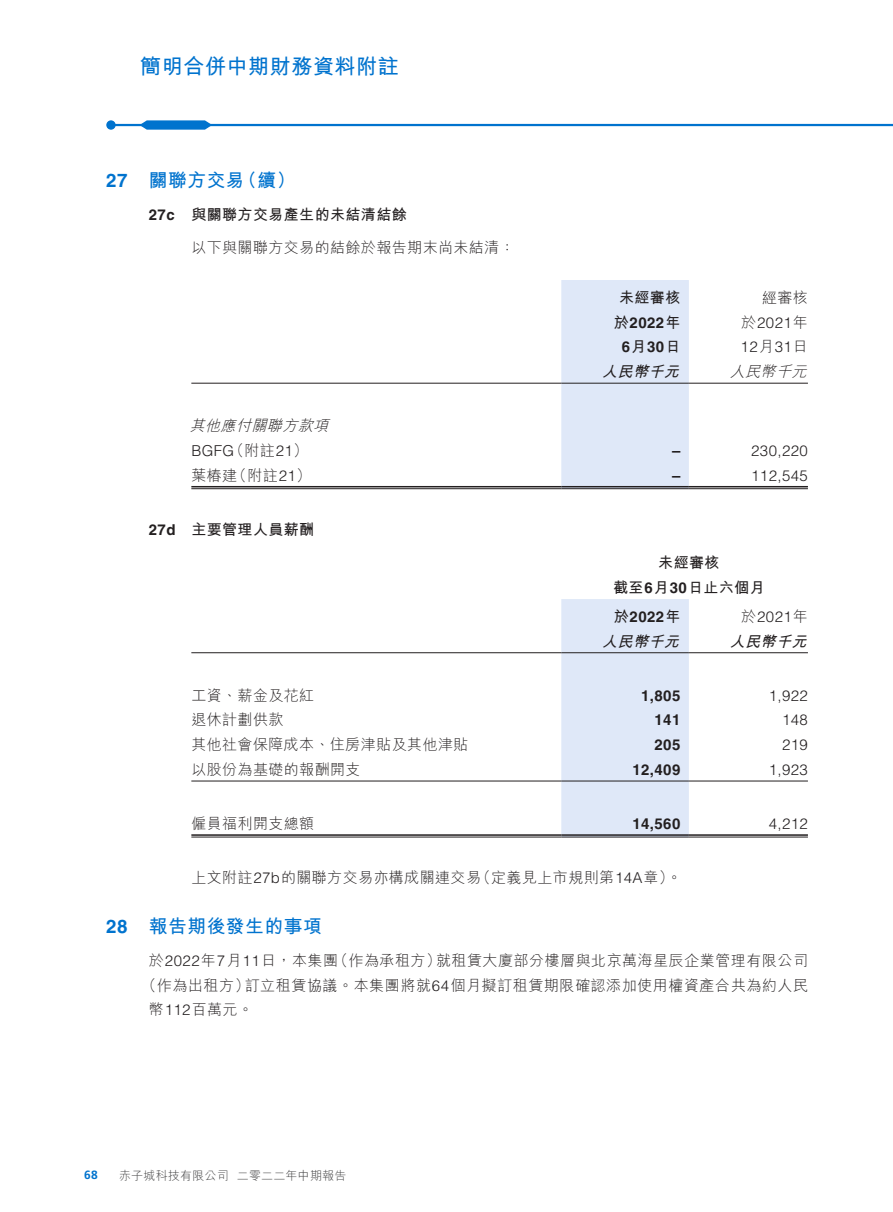
<style>
.page{position:relative;width:893px;height:1212px;background:#fff}
.page>*{position:absolute;margin:0;border:0;box-sizing:border-box;transform-origin:0 0}
.t1{font:700 21px "M Hei HK";letter-spacing:.03em;color:#0073ce}
.t2{font:700 18.75px "M Hei HK";letter-spacing:.03em;color:#0073ce}
.t3{font:300 15px "M Hei HK";letter-spacing:.03em;color:#231f20}
.t4{font:300 15px/24.8px "Helvetica LT Std";letter-spacing:.03em;color:#231f20}
.t5{font:700 15px/24.8px "M Hei HK";letter-spacing:.03em;color:#231f20;text-align:center}
.t6{font:700 15px/24.8px "Helvetica LT Std";letter-spacing:.03em;color:#231f20;text-align:center}
.t7{font:italic 700 15px "M Hei HK";color:#231f20}
.t8{font:italic 300 15px "M Hei HK";color:#231f20}
.t9{font:300 12px "M Hei HK";letter-spacing:.02em;color:#3e3e3f}
.t10{font:700 12px "Frutiger LT Std";color:#0073ce}
.s1{font-family:"Helvetica LT Std"}
.s2{font-family:"M Hei HK"}
</style>
<div class="page">
<svg style="left:140px;top:120px;width:72px;height:10px"></svg>
<hr style="left:111px;top:124px;width:782px;height:2px;background:#0073ce">
<svg style="left:106px;top:120px;width:10px;height:10px"></svg>
<div style="left:561px;top:280px;width:128px;height:208px;background:#dfe8f8"></div>
<hr style="left:191px;top:383px;width:370px;height:1px;background:#231f20">
<hr style="left:561px;top:383px;width:128px;height:1px;background:#231f20">
<hr style="left:689px;top:383px;width:119px;height:1px;background:#231f20">
<hr style="left:191px;top:486px;width:370px;height:1px;background:#231f20">
<hr style="left:191px;top:488px;width:370px;height:1px;background:#231f20">
<hr style="left:561px;top:486px;width:128px;height:1px;background:#231f20">
<hr style="left:561px;top:488px;width:128px;height:1px;background:#231f20">
<hr style="left:689px;top:486px;width:119px;height:1px;background:#231f20">
<hr style="left:689px;top:488px;width:119px;height:1px;background:#231f20">
<div style="left:561px;top:599px;width:128px;height:238px;background:#dfe8f8"></div>
<hr style="left:191px;top:652px;width:370px;height:1px;background:#231f20">
<hr style="left:561px;top:652px;width:128px;height:1px;background:#231f20">
<hr style="left:689px;top:652px;width:119px;height:1px;background:#231f20">
<hr style="left:191px;top:781px;width:370px;height:1px;background:#231f20">
<hr style="left:561px;top:781px;width:128px;height:1px;background:#231f20">
<hr style="left:689px;top:781px;width:119px;height:1px;background:#231f20">
<hr style="left:191px;top:834px;width:370px;height:2px;background:#231f20">
<hr style="left:191px;top:837px;width:370px;height:1px;background:#231f20">
<hr style="left:561px;top:834px;width:128px;height:2px;background:#231f20">
<hr style="left:561px;top:837px;width:128px;height:1px;background:#231f20">
<hr style="left:689px;top:834px;width:119px;height:2px;background:#231f20">
<hr style="left:689px;top:837px;width:119px;height:1px;background:#231f20">
<h1 class="t1" style="left:140px;top:51px;width:260px">簡明合併中期財務資料附註</h1>
<p class="t2" style="left:106px;top:166px;width:191px"><span class="s1">27</span> 關聯方交易（續）</p>
<p class="t5" style="left:149px;top:201px;width:259px"><span class="s1">27c</span> 與關聯方交易產生的未結清結餘</p>
<p class="t3" style="left:191px;top:240px;width:325px">以下與關聯方交易的結餘於報告期末尚未結清：</p>
<p class="t5" style="left:619px;top:284px;width:63px">未經審核</p>
<p class="t3" style="left:762px;top:290px;width:47px">經審核</p>
<p class="t6" style="left:614px;top:310px;width:68px"><span class="s2">於</span>2022<span class="s2">年<br></span>6<span class="s2">月</span>30<span class="s2">日</span></p>
<p class="t4" style="left:741px;top:310px;width:69px"><span class="s2">於</span>2021<span class="s2">年<br></span>12<span class="s2">月</span>31<span class="s2">日</span></p>
<p class="t7" style="left:602px;top:361px;width:83px">人民幣千元</p>
<p class="t8" style="left:730px;top:364px;width:82px">人民幣千元</p>
<p class="t8" style="left:190px;top:418px;width:144px">其他應付關聯方款項</p>
<p class="t4" style="left:191px;top:438px;width:118px">BGFG<span class="s2">（附註</span>21<span class="s2">）</span></p>
<p class="t6" style="left:672px;top:438px;width:10px">–</p>
<p class="t4" style="left:751px;top:438px;width:58px">230,220</p>
<p class="t3" style="left:191px;top:467px;width:121px">葉椿建（附註<span class="s1">21</span>）</p>
<p class="t6" style="left:672px;top:463px;width:10px">–</p>
<p class="t4" style="left:751px;top:463px;width:58px">112,545</p>
<p class="t5" style="left:149px;top:515px;width:167px"><span class="s1">27d</span> 主要管理人員薪酬</p>
<p class="t5" style="left:613px;top:549px;width:153px">未經審核<br>截至<span class="s1">6</span>月<span class="s1">30</span>日止六個月</p>
<p class="t6" style="left:614px;top:604px;width:68px"><span class="s2">於</span>2022<span class="s2">年</span></p>
<p class="t4" style="left:741px;top:604px;width:68px"><span class="s2">於</span>2021<span class="s2">年</span></p>
<p class="t7" style="left:602px;top:630px;width:83px">人民幣千元</p>
<p class="t7" style="left:730px;top:630px;width:83px">人民幣千元</p>
<p class="t3" style="left:191px;top:687px;width:124px">工資、薪金及花紅</p>
<p class="t6" style="left:641px;top:683px;width:41px">1,805</p>
<p class="t4" style="left:769px;top:683px;width:41px">1,922</p>
<p class="t3" style="left:191px;top:712px;width:94px">退休計劃供款</p>
<p class="t6" style="left:654px;top:707px;width:27px">141</p>
<p class="t4" style="left:782px;top:708px;width:27px">148</p>
<p class="t3" style="left:191px;top:737px;width:279px">其他社會保障成本、住房津貼及其他津貼</p>
<p class="t6" style="left:654px;top:732px;width:27px">205</p>
<p class="t4" style="left:782px;top:732px;width:27px">219</p>
<p class="t3" style="left:191px;top:762px;width:171px">以股份為基礎的報酬開支</p>
<p class="t6" style="left:632px;top:757px;width:49px">12,409</p>
<p class="t4" style="left:769px;top:757px;width:41px">1,923</p>
<p class="t3" style="left:191px;top:816px;width:124px">僱員福利開支總額</p>
<p class="t6" style="left:632px;top:811px;width:49px">14,560</p>
<p class="t4" style="left:769px;top:811px;width:41px">4,212</p>
<p class="t3" style="left:191px;top:870px;width:492px">上文附註<span class="s1">27b</span>的關聯方交易亦構成關連交易（定義見上市規則第<span class="s1">14A</span>章）。</p>
<p class="t2" style="left:106px;top:912px;width:217px"><span class="s1">28</span> 報告期後發生的事項</p>
<p class="t3" style="left:149px;top:952px;width:661px">於<span class="s1">2022</span>年<span class="s1">7</span>月<span class="s1">11</span>日，本集團（作為承租方）就租賃大廈部分樓層與北京萬海星辰企業管理有限公司</p>
<p class="t3" style="left:141px;top:977px;width:668px">（作為出租方）訂立租賃協議。本集團將就<span class="s1">64</span>個月擬訂租賃期限確認添加使用權資產合共為約人民</p>
<p class="t3" style="left:149px;top:1002px;width:106px">幣<span class="s1">112</span>百萬元。</p>
<p class="t10" style="left:84px;top:1168px;width:15px">68</p>
<p class="t9" style="left:119px;top:1169px;width:229px">赤子城科技有限公司 二零二二年中期報告</p>
</div>
